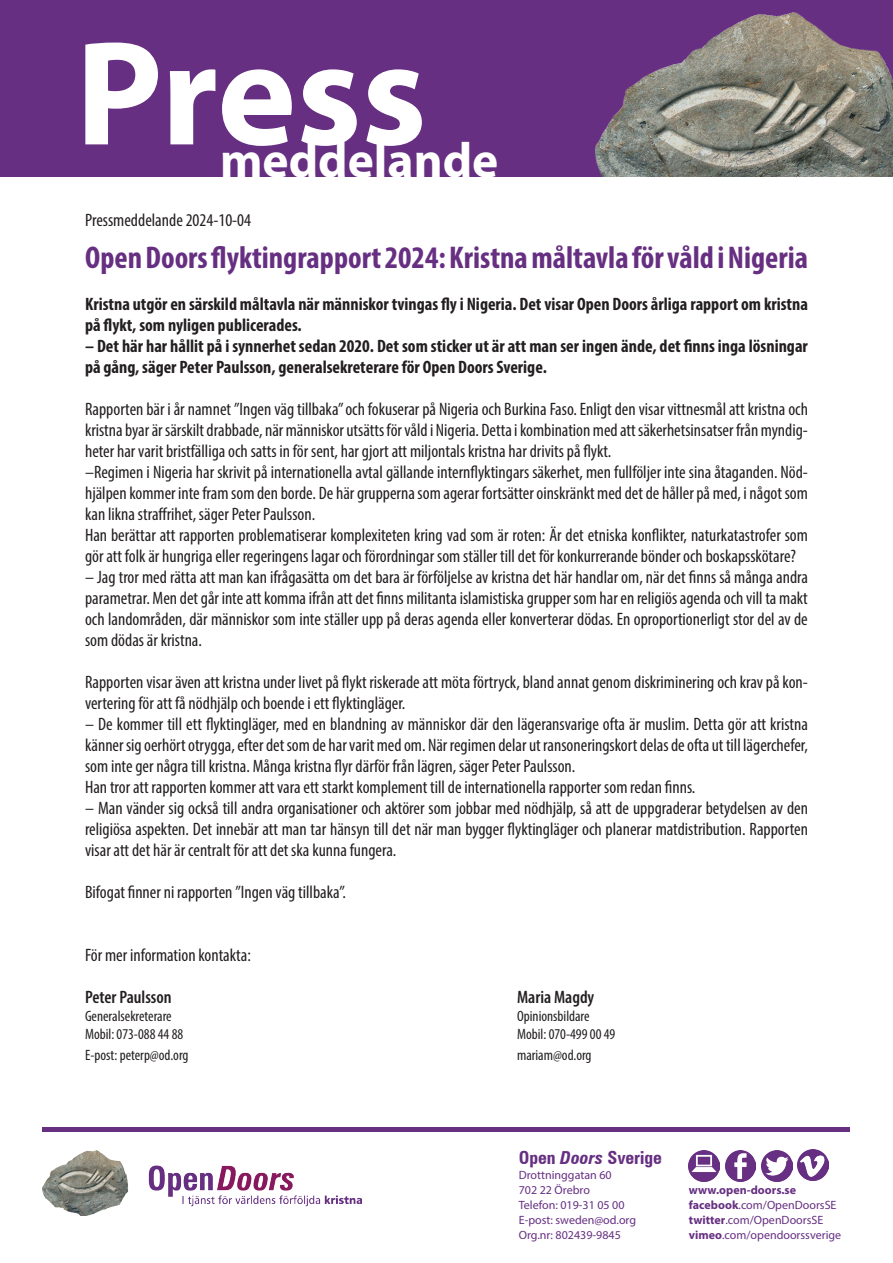
<style>
.page{position:relative;width:893px;height:1263px;background:#fff}
.page>*{position:absolute;margin:0;border:0;box-sizing:border-box;transform-origin:0 0}
.t1{font:700 150px "Myriad Pro";letter-spacing:-.005em;color:#fff}
.t2{font:700 49.5px "Myriad Pro";color:#fff}
.RUBRIK{font:700 condensed 31.5px "Myriad Pro";color:#662f82}
.LÖPANDE_TEXT{font:condensed 18px/21px "Myriad Pro";color:#231f20;text-align:justify}
.LÖPANDE_TEXT-2{font:700 condensed 18px/21px "Myriad Pro";color:#231f20}
.LÖPANDE_TEXT-3{font:600 condensed 18px "Myriad Pro";color:#231f20}
.t3{font:700 condensed 18px "Zurich BT";color:#662f82}
.LÖPANDE_TEXT-4{font:condensed 15px "Myriad Pro";color:#231f20}
.t4{font:12px "Myriad Pro";color:#662f82}
.t5{font:700 12px "Myriad Pro";color:#662f82}
.s1{font-style:italic}
.s2{font-weight:700}
</style>
<div class="page">
<div style="left:0;top:0;width:893px;height:176px;background:#662f82"></div>
<img style="left:595px;top:12px;width:298px;height:164px">
<hr style="left:43px;top:1127px;width:807px;height:4px;background:#662f82">
<img style="left:43px;top:1150px;width:318px;height:65px">
<img style="left:689px;top:1150px;width:31px;height:31px">
<img style="left:725px;top:1150px;width:31px;height:31px">
<img style="left:761px;top:1150px;width:31px;height:31px">
<img style="left:797px;top:1149px;width:31px;height:31px">
<p class="t1" style="left:75px;top:-4px;width:353px">Press</p>
<p class="t2" style="left:220px;top:128px;width:280px">meddelande</p>
<p class="LÖPANDE_TEXT" style="left:85px;top:209px;width:168px">Pressmeddelande 2024-10-04</p>
<p class="RUBRIK" style="left:85px;top:238px;width:724px">Open Doors flyktingrapport 2024: Kristna måltavla för våld i Nigeria</p>
<p class="LÖPANDE_TEXT-2" style="left:85px;top:293px;width:724px">Kristna utgör en särskild måltavla när människor tvingas fly i Nigeria. Det visar Open Doors årliga rapport om kristna på flykt, som nyligen publicerades.</p>
<p class="LÖPANDE_TEXT-2" style="left:85px;top:335px;width:724px">– Det här har hållit på i synnerhet sedan 2020. Det som sticker ut är att man ser ingen ände, det finns inga lösningar på gång, säger Peter Paulsson, generalsekreterare för Open Doors Sverige.</p>
<p class="LÖPANDE_TEXT" style="left:85px;top:398px;width:724px">Rapporten bär i år namnet ”Ingen väg tillbaka” och fokuserar på Nigeria och Burkina Faso. Enligt den visar vittnesmål att kristna och kristna byar är särskilt drabbade, när människor utsätts för våld i Nigeria. Detta i kombination med att säkerhetsinsatser från myndig&shy;heter har varit bristfälliga och satts in för sent, har gjort att miljontals kristna har drivits på flykt.</p>
<p class="LÖPANDE_TEXT" style="left:85px;top:461px;width:724px">–Regimen i Nigeria har skrivit på internationella avtal gällande internflyktingars säkerhet, men fullföljer inte sina åtaganden. Nöd&shy;hjälpen kommer inte fram som den borde. De här grupperna som agerar fortsätter oinskränkt med det de håller på med, i något som kan likna straffrihet, säger Peter Paulsson.</p>
<p class="LÖPANDE_TEXT" style="left:85px;top:524px;width:724px">Han berättar att rapporten problematiserar komplexiteten kring vad som är roten: Är det etniska konflikter, naturkatastrofer som gör att folk är hungriga eller regeringens lagar och förordningar som ställer till det för konkurrerande bönder och boskapsskötare?</p>
<p class="LÖPANDE_TEXT" style="left:85px;top:566px;width:724px">– Jag tror med rätta att man kan ifrågasätta om det bara är förföljelse av kristna det här handlar om, när det finns så många andra parametrar. Men det går inte att komma ifrån att det finns militanta islamistiska grupper som har en religiös agenda och vill ta makt och landområden, där människor som inte ställer upp på deras agenda eller konverterar dödas. En oproportionerligt stor del av de som dödas är kristna.</p>
<p class="LÖPANDE_TEXT" style="left:85px;top:671px;width:724px">Rapporten visar även att kristna under livet på flykt riskerade att möta förtryck, bland annat genom diskriminering och krav på kon&shy;vertering för att få nödhjälp och boende i ett flyktingläger.</p>
<p class="LÖPANDE_TEXT" style="left:85px;top:713px;width:724px">– De kommer till ett flyktingläger, med en blandning av människor där den lägeransvarige ofta är muslim. Detta gör att kristna känner sig oerhört otrygga, efter det som de har varit med om. När regimen delar ut ransoneringskort delas de ofta ut till lägerchefer, som inte ger några till kristna. Många kristna flyr därför från lägren, säger Peter Paulsson.</p>
<p class="LÖPANDE_TEXT" style="left:85px;top:776px;width:612px">Han tror att rapporten kommer att vara ett starkt komplement till de internationella rapporter som redan finns.</p>
<p class="LÖPANDE_TEXT" style="left:85px;top:797px;width:724px">– Man vänder sig också till andra organisationer och aktörer som jobbar med nödhjälp, så att de uppgraderar betydelsen av den religiösa aspekten. Det innebär att man tar hänsyn till det när man bygger flyktingläger och planerar matdistribution. Rapporten visar att det här är centralt för att det ska kunna fungera.</p>
<p class="LÖPANDE_TEXT" style="left:85px;top:881px;width:262px">Bifogat finner ni rapporten ”Ingen väg tillbaka”.</p>
<p class="LÖPANDE_TEXT" style="left:85px;top:944px;width:167px">För mer information kontakta:</p>
<p class="LÖPANDE_TEXT-3" style="left:85px;top:986px;width:88px">Peter Paulsson</p>
<p class="LÖPANDE_TEXT-3" style="left:517px;top:986px;width:79px">Maria Magdy</p>
<p class="LÖPANDE_TEXT-4" style="left:85px;top:1007px;width:88px">Generalsekreterare</p>
<p class="LÖPANDE_TEXT-4" style="left:517px;top:1007px;width:74px">Opinionsbildare</p>
<p class="LÖPANDE_TEXT-4" style="left:85px;top:1025px;width:100px">Mobil: 073-088 44 88</p>
<p class="LÖPANDE_TEXT-4" style="left:517px;top:1025px;width:100px">Mobil: 070-499 00 49</p>
<p class="LÖPANDE_TEXT-4" style="left:85px;top:1046px;width:105px">E-post: peterp@od.org</p>
<p class="LÖPANDE_TEXT-4" style="left:517px;top:1046px;width:76px">mariam@od.org</p>
<p class="t3" style="left:519px;top:1146px;width:145px">Open <span class="s1">Doors</span> Sverige</p>
<p class="t4" style="left:519px;top:1167px;width:94px">Drottninggatan 60</p>
<p class="t4" style="left:519px;top:1182px;width:73px">702 22 Örebro</p>
<p class="t4" style="left:519px;top:1197px;width:107px">Telefon: 019-31 05 00</p>
<p class="t4" style="left:519px;top:1212px;width:119px">E-post: sweden@od.org</p>
<p class="t4" style="left:519px;top:1227px;width:104px">Org.nr: 802439-9845</p>
<p class="t5" style="left:689px;top:1182px;width:109px">www.open-doors.se</p>
<p class="t4" style="left:689px;top:1198px;width:149px"><span class="s2">facebook</span>.com/OpenDoorsSE</p>
<p class="t4" style="left:689px;top:1213px;width:136px"><span class="s2">twitter</span>.com/OpenDoorsSE</p>
<p class="t4" style="left:689px;top:1228px;width:154px"><span class="s2">vimeo</span>.com/opendoorssverige</p>
</div>
